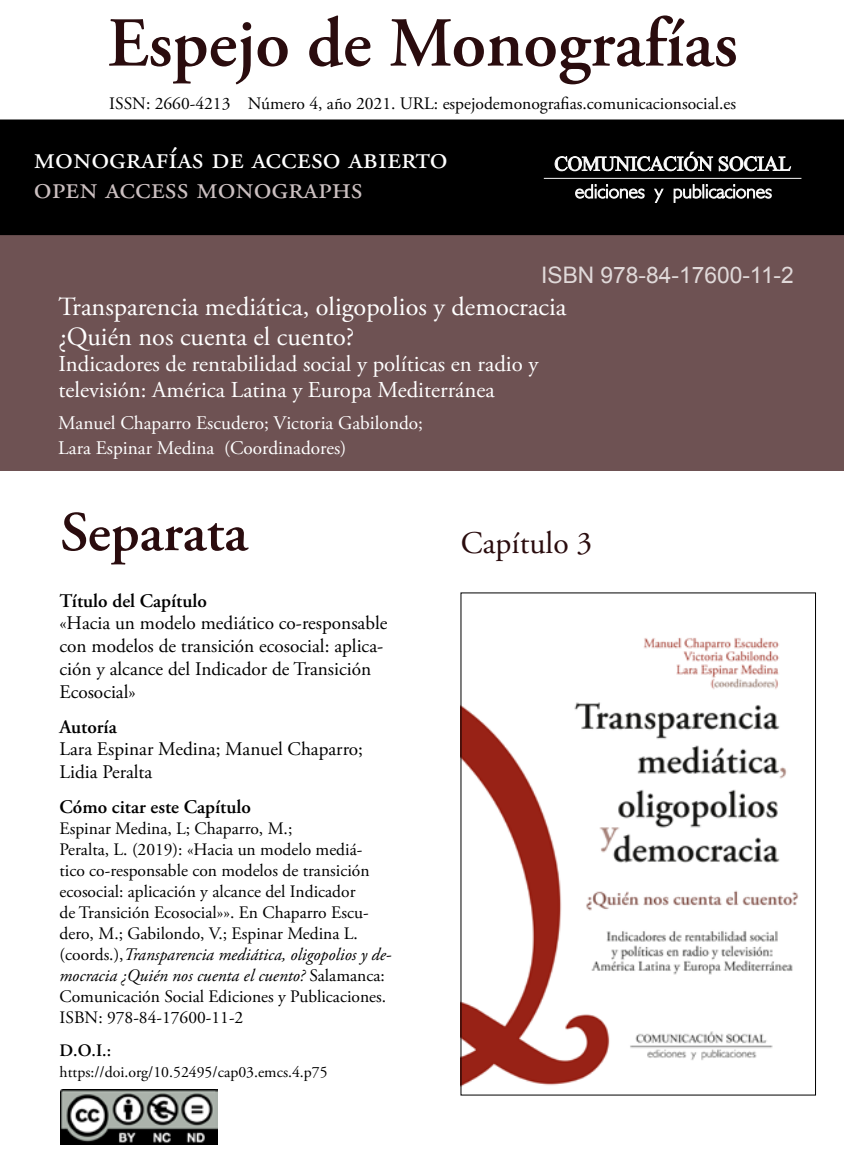
<style>
.page{position:relative;width:844px;height:1166px;background:#fff}
.page>*{position:absolute;margin:0;border:0;box-sizing:border-box;transform-origin:0 0}
.t1{font:600 70px "Adobe Garamond Pro";color:#2a0c0e}
.t2{font:600 56px "Adobe Garamond Pro";color:#2a0c0e}
.t3{font:31.5px "Adobe Garamond Pro";color:#fff}
.t4{font:31.5px "Adobe Garamond Pro";color:#cbbfc0}
.t5{font:31.5px "Adobe Garamond Pro";color:#2a0c0e}
.t6{font:26.25px "Adobe Garamond Pro";color:#fff}
.t7{font:22.75px/26.2px "Adobe Garamond Pro";color:#fff}
.t8{font:22.75px "Arial";color:#e0d9d9}
.OA_etiquetas{font:19.25px/22.8px "Adobe Garamond Pro";color:#000}
.body{font:19.25px "Adobe Garamond Pro";color:#fff}
.OA_etiquetas-2{font:600 19.25px "Adobe Garamond Pro";color:#000}
.Autor{font:19.25px "Adobe Garamond Pro";color:#000}
.body-2{font:17.5px/21px "Adobe Garamond Pro";color:#000}
.Autor-2{font:17.5px "Adobe Garamond Pro";color:#000}
.OA_etiquetas-3{font:600 17.5px "Adobe Garamond Pro";color:#000}
.OA_etiquetas-4{font:15.75px "Adobe Garamond Pro";color:#000}
.s1{font-style:italic}
</style>
<div class="page">
<img style="left:463px;top:637px;width:336px;height:449px">
<div style="left:0;top:235px;width:843px;height:235px;background:#6e5253"></div>
<img style="left:60px;top:1090px;width:158px;height:55px">
<div style="left:0;top:120px;width:843px;height:115px;background:#000"></div>
<svg style="left:554px;top:152px;width:236px;height:19px"></svg>
<hr style="left:543px;top:178px;width:258px;height:1px;background:#f6f6f6">
<svg style="left:575px;top:184px;width:196px;height:19px"></svg>
<p class="t1" style="left:108px;top:3px;width:631px">Espejo de Monografías</p>
<p class="body-2" style="left:109px;top:93px;width:628px">ISSN: 2660-4213 Número 4, año 2021. URL: espejodemonografias.comunicacionsocial.es</p>
<p class="t3" style="left:34px;top:139px;width:415px">monografías de acceso abierto</p>
<p class="t4" style="left:34px;top:169px;width:330px">open access monographs</p>
<p class="t8" style="left:541px;top:260px;width:254px">ISBN 978-84-17600-11-2</p>
<p class="t6" style="left:58px;top:291px;width:509px">Transparencia mediática, oligopolios y democracia</p>
<p class="t6" style="left:58px;top:320px;width:297px">¿Quién nos cuenta el cuento?</p>
<p class="t7" style="left:58px;top:351px;width:481px">Indicadores de rentabilidad social y políticas en radio y televisión: América Latina y Europa Mediterránea</p>
<p class="body" style="left:58px;top:411px;width:366px">Manuel Chaparro Escudero; Victoria Gabilondo;</p>
<p class="body" style="left:58px;top:436px;width:289px">Lara Espinar Medina (Coordinadores)</p>
<p class="t2" style="left:60px;top:500px;width:189px">Separata</p>
<p class="OA_etiquetas-2" style="left:60px;top:589px;width:149px">Título del Capítulo</p>
<p class="OA_etiquetas" style="left:60px;top:612px;width:329px">«Hacia un modelo mediático co-responsable con modelos de transición ecosocial: aplica&shy;ción y alcance del Indicador de Transición Ecosocial»</p>
<p class="OA_etiquetas-2" style="left:60px;top:715px;width:59px">Autoría</p>
<p class="Autor" style="left:60px;top:738px;width:305px">Lara Espinar Medina; Manuel Chaparro;</p>
<p class="Autor" style="left:60px;top:760px;width:94px">Lidia Peralta</p>
<p class="OA_etiquetas-2" style="left:60px;top:796px;width:193px">Cómo citar este Capítulo</p>
<p class="Autor-2" style="left:60px;top:818px;width:234px">Espinar Medina, L; Chaparro, M.;</p>
<p class="body-2" style="left:60px;top:840px;width:333px">Peralta, L. (2019): «Hacia un modelo mediá&shy;tico co-responsable con modelos de transición ecosocial: aplicación y alcance del Indicador<br>de Transición Ecosocial»». En Chaparro Escu&shy;dero, M.; Gabilondo, V.; Espinar Medina L. (coords.),<span class="s1">Transparencia mediática, oligopolios y de&shy;mocracia ¿Quién nos cuenta el cuento?</span> Salamanca:<br>Comunicación Social Ediciones y Publicaciones.<br>ISBN: 978-84-17600-11-2</p>
<p class="OA_etiquetas-3" style="left:60px;top:1041px;width:53px">D.O.I.:</p>
<p class="OA_etiquetas-4" style="left:60px;top:1063px;width:269px">https://doi.org/10.52495/cap03.emcs.4.p75</p>
<p class="t5" style="left:461px;top:524px;width:133px">Capítulo 3</p>
</div>
